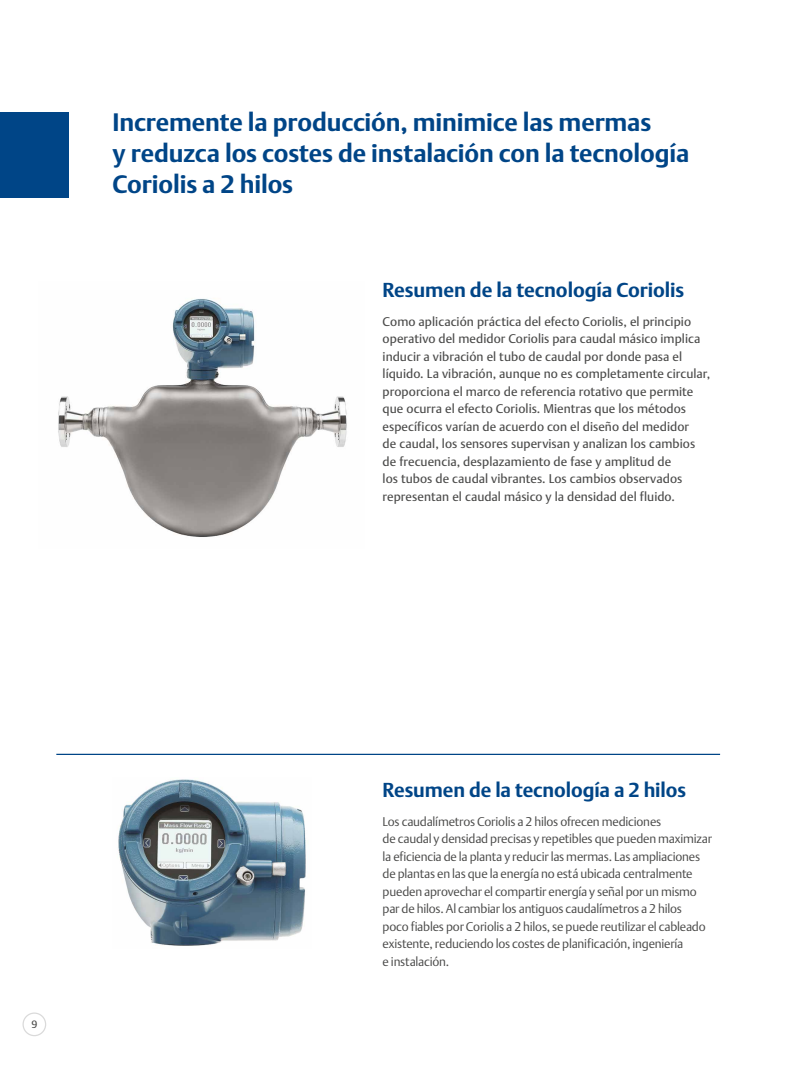
<style>
.page{position:relative;width:810px;height:1080px;background:#fff}
.page>*{position:absolute;margin:0;border:0;box-sizing:border-box;transform-origin:0 0}
.t1{font:700 25px/31.2px "DTL Argo T";letter-spacing:-.005em;color:#004587}
.t2{font:700 20px "DTL Argo T";letter-spacing:-.005em;color:#004587}
.t3{font:12.5px/17.5px "DTL Argo T";letter-spacing:.005em;color:#4a4a49}
.t4{font:300 12.5px/17.5px "DTL Argo T";letter-spacing:-.02em;color:#4a4a49}
.t5{font:10.62px "DTL Argo T";color:#4a4a49}
</style>
<div class="page">
<hr style="left:56px;top:754px;width:664px;height:1px;background:#004587">
<img style="left:118px;top:779px;width:188px;height:167px">
<img style="left:58px;top:298px;width:289px;height:239px">
<div style="left:22px;top:1012px;width:24px;height:24px;border:1px solid #dadada;border-radius:50%"></div>
<div style="left:0;top:112px;width:68px;height:86px;background:#004587"></div>
<h1 class="t1" style="left:113px;top:106px;width:578px">Incremente la producción, minimice las mermas<br>y reduzca los costes de instalación con la tecnología<br>Coriolis a 2 hilos</h1>
<h2 class="t2" style="left:383px;top:278px;width:303px">Resumen de la tecnología Coriolis</h2>
<p class="t3" style="left:383px;top:313px;width:329px">Como aplicación práctica del efecto Coriolis, el principio operativo del medidor Coriolis para caudal másico implica inducir a vibración el tubo de caudal por donde pasa el líquido. La vibración, aunque no es completamente circular, proporciona el marco de referencia rotativo que permite que ocurra el efecto Coriolis. Mientras que los métodos específicos varían de acuerdo con el diseño del medidor<br>de caudal, los sensores supervisan y analizan los cambios de frecuencia, desplazamiento de fase y amplitud de<br>los tubos de caudal vibrantes. Los cambios observados representan el caudal másico y la densidad del fluido.</p>
<p class="t5" style="left:31px;top:1018px;width:7px">9</p>
<h2 class="t2" style="left:383px;top:778px;width:305px">Resumen de la tecnología a 2 hilos</h2>
<p class="t4" style="left:383px;top:812px;width:331px">Los caudalímetros Coriolis a 2 hilos ofrecen mediciones<br>de caudal y densidad precisas y repetibles que pueden maximizar la eficiencia de la planta y reducir las mermas. Las ampliaciones de plantas en las que la energía no está ubicada centralmente pueden aprovechar el compartir energía y señal por un mismo par de hilos. Al cambiar los antiguos caudalímetros a 2 hilos<br>poco fiables por Coriolis a 2 hilos, se puede reutilizar el cableado existente, reduciendo los costes de planificación, ingeniería<br>e instalación.</p>
</div>
